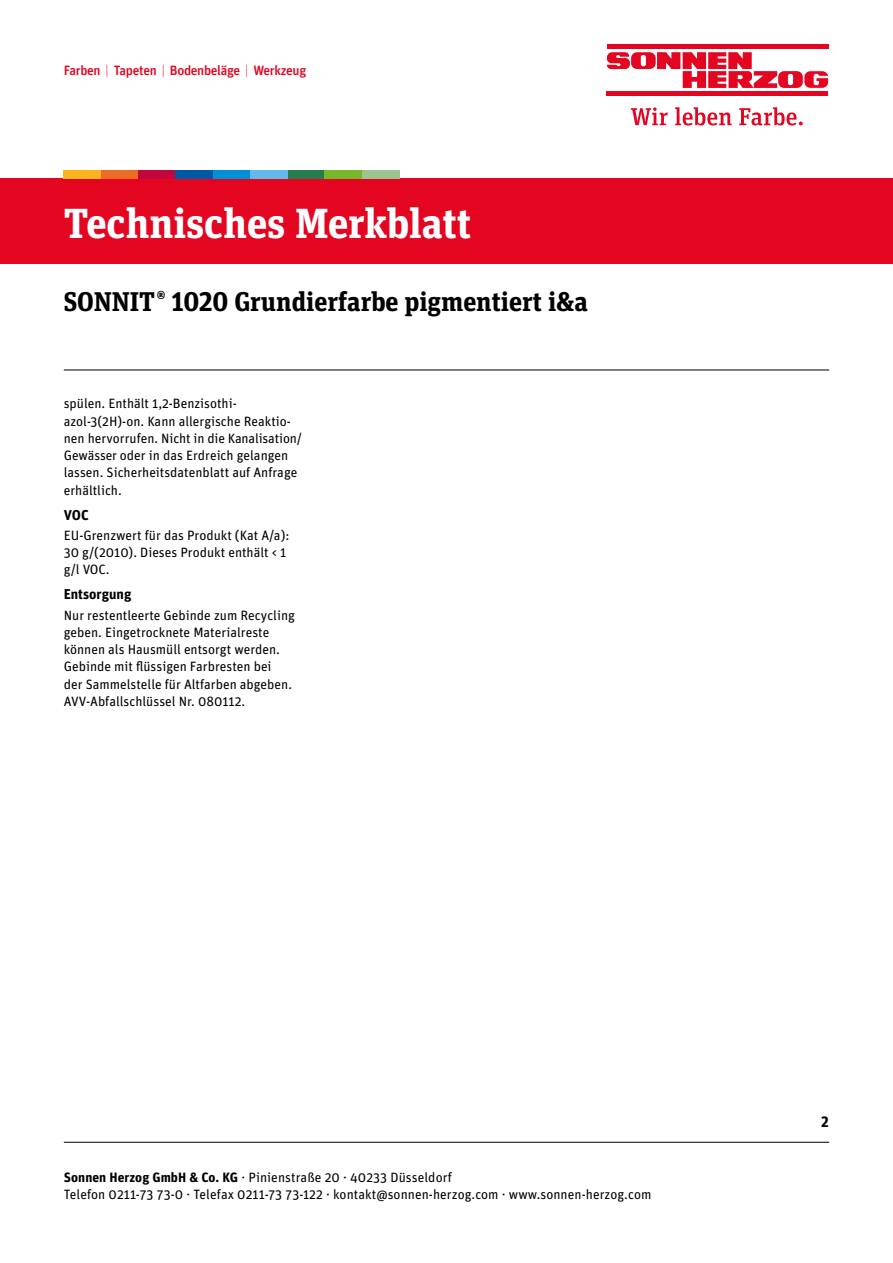
<style>
.page{position:relative;width:893px;height:1263px;background:#fff}
.page>*{position:absolute;margin:0;border:0;box-sizing:border-box;transform-origin:0 0}
.t1{font:700 42px "Unit Slab OT";letter-spacing:-.005em;color:#fff}
.t2{font:700 27px "Unit Slab OT";letter-spacing:-.005em;color:#000}
.t3{font:700 15px "Unit Pro";color:#000}
.t4{font:700 14.25px "Unit Pro";color:#000}
.t5{font:13.5px/17.2px "Unit Pro";color:#000}
.t6{font:500 13.5px "Unit Pro";letter-spacing:-.025em;color:#e40521}
.s1{font-weight:700}
</style>
<div class="page">
<div style="left:0;top:179px;width:893px;height:85px;background:#e40521"></div>
<div style="left:64px;top:170px;width:37px;height:9px;background:#fab31e"></div>
<div style="left:101px;top:170px;width:37px;height:9px;background:#ed6c25"></div>
<div style="left:138px;top:170px;width:38px;height:9px;background:#c2063b"></div>
<div style="left:176px;top:170px;width:37px;height:9px;background:#0058a6"></div>
<div style="left:287px;top:170px;width:38px;height:9px;background:#257d4c"></div>
<div style="left:213px;top:170px;width:37px;height:9px;background:#0090d7"></div>
<div style="left:325px;top:170px;width:37px;height:9px;background:#76b82a"></div>
<div style="left:250px;top:170px;width:37px;height:9px;background:#62baea"></div>
<div style="left:362px;top:170px;width:37px;height:9px;background:#9bc58d"></div>
<hr style="left:607px;top:45px;width:221px;height:4px;background:#e40521">
<svg style="left:631px;top:107px;width:172px;height:19px"></svg>
<svg style="left:607px;top:52px;width:222px;height:44px"></svg>
<hr style="left:64px;top:1142px;width:765px;height:1px;background:#000">
<hr style="left:64px;top:370px;width:765px;height:1px;background:#000">
<p class="t6" style="left:64px;top:61px;width:244px">Farben | Tapeten | Bodenbeläge | Werkzeug</p>
<h1 class="t1" style="left:64px;top:196px;width:409px">Technisches Merkblatt</h1>
<h2 class="t2" style="left:64px;top:284px;width:526px">SONNIT<sup>®</sup> 1020 Grundierfarbe pigmentiert i&amp;a</h2>
<p class="t5" style="left:64px;top:394px;width:240px">spülen. Enthält 1,2-Benzisothi&shy;azol-3(2H)-on. Kann allergische Reaktio&shy;nen hervorrufen. Nicht in die Kanalisation/ Gewässer oder in das Erdreich gelangen lassen. Sicherheitsdatenblatt auf Anfrage erhältlich.</p>
<p class="t4" style="left:64px;top:504px;width:27px">VOC</p>
<p class="t5" style="left:64px;top:526px;width:227px">EU-Grenzwert für das Produkt (Kat A/a):<br>30 g/(2010). Dieses Produkt enthält &lt; 1 g/l VOC.</p>
<p class="t4" style="left:64px;top:584px;width:69px">Entsorgung</p>
<p class="t5" style="left:64px;top:606px;width:233px">Nur restentleerte Gebinde zum Recycling geben. Eingetrocknete Materialreste können als Hausmüll entsorgt werden.<br>Gebinde mit flüssigen Farbresten bei<br>der Sammelstelle für Altfarben abgeben.<br>AVV-Abfallschlüssel Nr. 080112.</p>
<p class="t5" style="left:64px;top:1168px;width:589px"><span class="s1">Sonnen Herzog GmbH &amp; Co. KG</span> · Pinienstraße 20 · 40233 Düsseldorf<br>Telefon 0211-73 73-0 · Telefax 0211-73 73-122 · kontakt@sonnen-herzog.com · www.sonnen-herzog.com</p>
<p class="t3" style="left:821px;top:1111px;width:10px">2</p>
</div>
